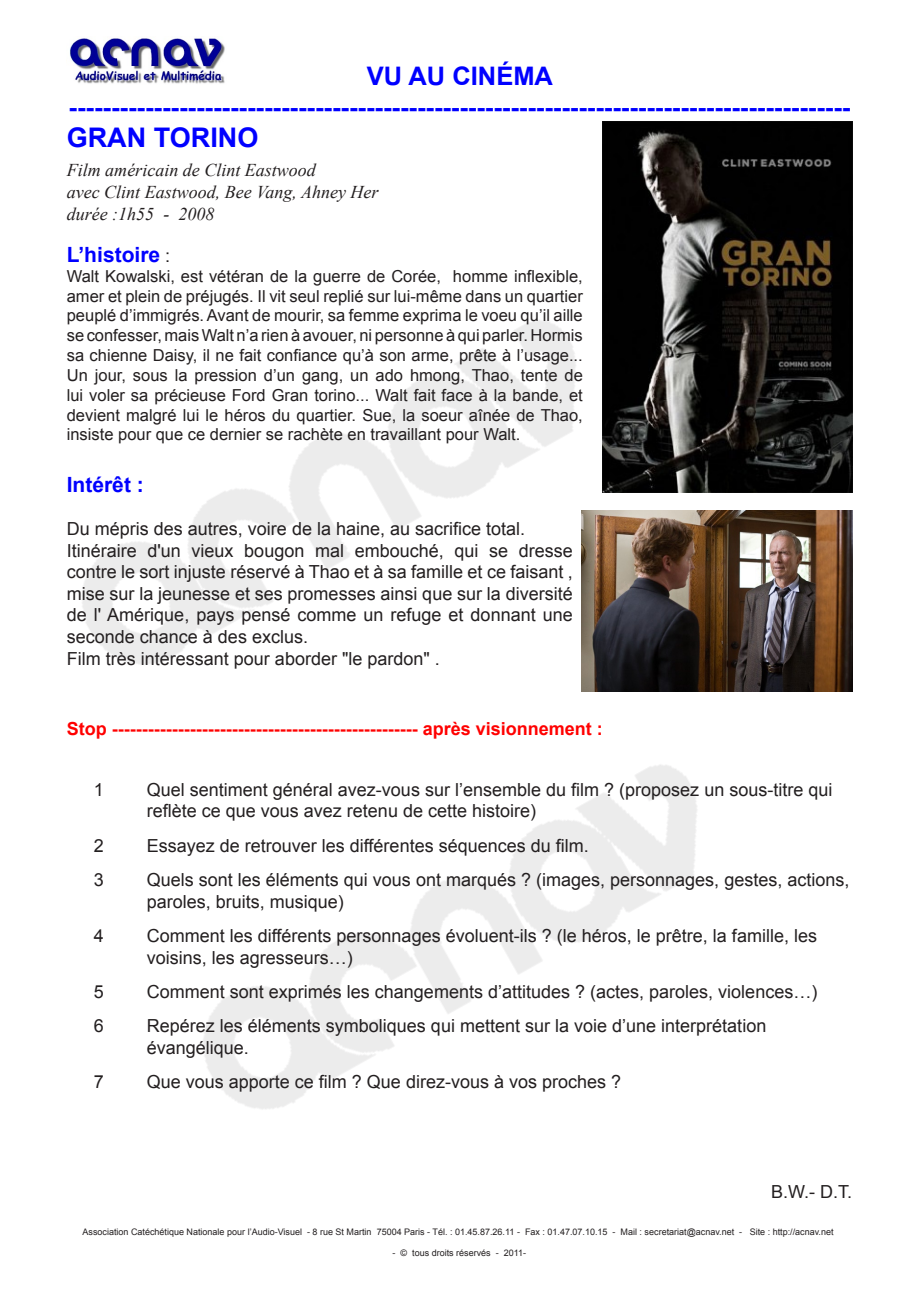
<style>
.page{position:relative;width:919px;height:1289px;background:#fff}
.page>*{position:absolute;margin:0;border:0;box-sizing:border-box;transform-origin:0 0}
.t1{font:700 27px "Arial";color:#00f}
.t2{font:700 25.5px/30.6px "Arial";color:#00f;text-align:center}
.t3{font:700 21px "Arial";color:#00f}
.t4{font:18px/21.6px "Arial";color:#231f20}
.t5{font:italic 18px/21.6px "Times New Roman";color:#231f20}
.t6{font:700 18px "Arial";color:#f00}
.t7{font:16.5px/19.8px "Arial";color:#231f20;text-align:justify}
.t8{font:9px "Arial";color:#231f20}
.s1{font-weight:400;font-size:18px;color:#231f20}
</style>
<div class="page">
<img style="left:82px;top:320px;width:536px;height:372px">
<img style="left:602px;top:122px;width:250px;height:371px">
<img style="left:70px;top:38px;width:155px;height:46px">
<img style="left:581px;top:510px;width:271px;height:181px">
<h2 class="t2" style="left:69px;top:62px;width:783px">VU AU CINÉMA --------------------------------------------------------------------------------------------</h2>
<h1 class="t1" style="left:67px;top:120px;width:193px">GRAN TORINO</h1>
<p class="t5" style="left:67px;top:159px;width:313px">Film américain de Clint Eastwood<br>avec Clint Eastwood, Bee Vang, Ahney Her durée :1h55 - 2008</p>
<p class="t3" style="left:67px;top:241px;width:105px">L’histoire <span class="s1">:</span></p>
<p class="t7" style="left:67px;top:266px;width:517px">Walt Kowalski, est vétéran de la guerre de Corée, homme inflexible, amer et plein de préjugés. Il vit seul replié sur lui-même dans un quartier peuplé d’immigrés. Avant de mourir, sa femme exprima le voeu qu’il aille se confesser, mais Walt n’a rien à avouer, ni personne à qui parler. Hormis sa chienne Daisy, il ne fait confiance qu’à son arme, prête à l’usage...<br>Un jour, sous la pression d’un gang, un ado hmong, Thao, tente de lui voler sa précieuse Ford Gran torino... Walt fait face à la bande, et devient malgré lui le héros du quartier. Sue, la soeur aînée de Thao, insiste pour que ce dernier se rachète en travaillant pour Walt.</p>
<p class="t3" style="left:67px;top:470px;width:79px">Intérêt :</p>
<p class="t4" style="left:67px;top:518px;width:507px">Du mépris des autres, voire de la haine, au sacrifice total.<br>Itinéraire d'un vieux bougon mal embouché, qui se dresse contre le sort injuste réservé à Thao et à sa famille et ce faisant , mise sur la jeunesse et ses promesses ainsi que sur la diversité de l' Amérique, pays pensé comme un refuge et donnant une seconde chance à des exclus.<br>Film très intéressant pour aborder "le pardon" .</p>
<p class="t6" style="left:67px;top:717px;width:537px">Stop --------------------------------------------------- après visionnement :</p>
<p class="t4" style="left:94px;top:778px;width:12px">1</p>
<p class="t4" style="left:147px;top:778px;width:687px">Quel sentiment général avez-vous sur l’ensemble du film ? (proposez un sous-titre qui reflète ce que vous avez retenu de cette histoire)</p>
<p class="t4" style="left:94px;top:834px;width:12px">2</p>
<p class="t4" style="left:147px;top:834px;width:443px">Essayez de retrouver les différentes séquences du film.</p>
<p class="t4" style="left:94px;top:869px;width:12px">3</p>
<p class="t4" style="left:147px;top:869px;width:704px">Quels sont les éléments qui vous ont marqués ? (images, personnages, gestes, actions, paroles, bruits, musique)</p>
<p class="t4" style="left:94px;top:925px;width:12px">4</p>
<p class="t4" style="left:147px;top:925px;width:671px">Comment les différents personnages évoluent-ils ? (le héros, le prêtre, la famille, les voisins, les agresseurs…)</p>
<p class="t4" style="left:94px;top:981px;width:12px">5</p>
<p class="t4" style="left:147px;top:981px;width:672px">Comment sont exprimés les changements d’attitudes ? (actes, paroles, violences…)</p>
<p class="t4" style="left:94px;top:1015px;width:12px">6</p>
<p class="t4" style="left:147px;top:1015px;width:621px">Repérez les éléments symboliques qui mettent sur la voie d’une interprétation évangélique.</p>
<p class="t4" style="left:94px;top:1071px;width:12px">7</p>
<p class="t4" style="left:147px;top:1071px;width:476px">Que vous apporte ce film ? Que direz-vous à vos proches ?</p>
<p class="t4" style="left:771px;top:1180px;width:82px">B.W.- D.T.</p>
<p class="t8" style="left:82px;top:1225px;width:752px">Association Catéchétique Nationale pour l’Audio-Visuel - 8 rue St Martin 75004 Paris - Tél. : 01.45.87.26.11 - Fax : 01.47.07.10.15 - Mail : secretariat@acnav.net - Site : http://acnav.net</p>
<p class="t8" style="left:392px;top:1247px;width:135px">- © tous droits réservés - 2011-</p>
</div>
